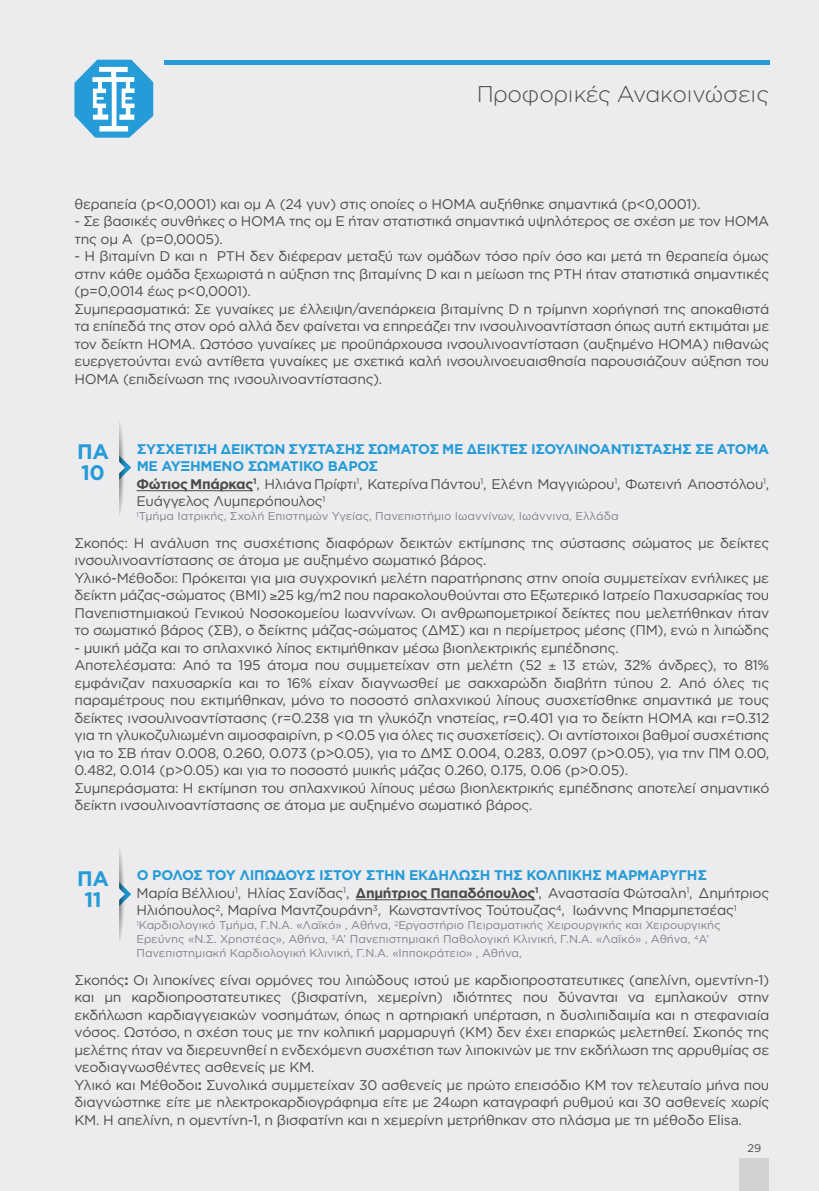
<style>
.page{position:relative;width:819px;height:1191px;background:#ececee}
.page>*{position:absolute;margin:0;border:0;box-sizing:border-box;transform-origin:0 0}
.t1{font:300 22.75px "Gotham Greek";letter-spacing:-.02em;color:#4b4c4d}
.t2{font:700 21px/21px "Gotham Greek";letter-spacing:-.02em;color:#259bd7}
.t3{font:14px/17.5px "Gotham Greek";letter-spacing:-.02em;color:#4b4c4d}
.t4{font:700 14px/17.5px "Gotham Greek";letter-spacing:-.02em;color:#259bd7}
.t5{font:11.38px/14px "Gotham Greek";color:#808285}
.t6{font:11.03px "Gotham Greek";color:#4b4c4d}
.s1{color:#4b4c4d}
.s2{font-weight:400;color:#4b4c4d}
.s3{font-weight:700;color:#259bd7}
.s4{font-weight:700}
</style>
<div class="page">
<div style="left:739px;top:1158px;width:30px;height:33px;background:#d1d2d4"></div>
<hr style="left:164px;top:60px;width:605px;height:4px;background:#259bd7">
<svg style="left:74px;top:60px;width:79px;height:78px"></svg>
<hr style="left:136px;top:490px;width:117px;height:1px;background:#4b4c4d">
<hr style="left:355px;top:899px;width:180px;height:1px;background:#4b4c4d">
<svg style="left:119px;top:421px;width:12px;height:94px"></svg>
<svg style="left:119px;top:847px;width:12px;height:94px"></svg>
<h1 class="t1" style="left:476px;top:82px;width:294px">Προφορικές Ανακοινώσεις</h1>
<p class="t3" style="left:74px;top:195px;width:627px">θεραπεία (p&lt;0,0001) και ομ Α (24 γυν) στις οποίες ο ΗΟΜΑ αυξήθηκε σημαντικά (p&lt;0,0001).</p>
<p class="t3" style="left:74px;top:212px;width:696px">- Σε βασικές συνθήκες ο ΗΟΜΑ της ομ Ε ήταν στατιστικά σημαντικά υψηλότερος σε σχέση με τον ΗΟΜΑ της ομ Α (p=0,0005).</p>
<p class="t3" style="left:74px;top:247px;width:696px">- Η βιταμίνη D και η PTH δεν διέφεραν μεταξύ των ομάδων τόσο πρίν όσο και μετά τη θεραπεία όμως στην κάθε ομάδα ξεχωριστά η αύξηση της βιταμίνης D και η μείωση της PTH ήταν στατιστικά σημαντικές (p=0,0014 έως p&lt;0,0001).<br>Συμπερασματικά: Σε γυναίκες με έλλειψη/ανεπάρκεια βιταμίνης D η τρίμηνη χορήγησή της αποκαθιστά τα επίπεδά της στον ορό αλλά δεν φαίνεται να επηρεάζει την ινσουλινοαντίσταση όπως αυτή εκτιμάται με τον δείκτη ΗΟΜΑ. Ωστόσο γυναίκες με προϋπάρχουσα ινσουλινοαντίσταση (αυξημένο ΗΟΜΑ) πιθανώς ευεργετούνται ενώ αντίθετα γυναίκες με σχετικά καλή ινσουλινοευαισθησία παρουσιάζουν αύξηση του ΗΟΜΑ (επιδείνωση της ινσουλινοαντίστασης).</p>
<h2 class="t2" style="left:77px;top:441px;width:33px">ΠΑ<br>10</h2>
<p class="t4" style="left:136px;top:440px;width:634px">ΣΥΣΧΕΤΙΣΗ ΔΕΙΚΤΩΝ ΣΥΣΤΑΣΗΣ ΣΩΜΑΤΟΣ ΜΕ ΔΕΙΚΤΕΣ ΙΣΟΥΛΙΝΟΑΝΤΙΣΤΑΣΗΣ ΣΕ ΑΤΟΜΑ ΜΕ ΑΥΞΗΜΕΝΟ ΣΩΜΑΤΙΚΟ ΒΑΡΟΣ<br><span class="s1">Φώτιος Μπάρκας</span><sup>1</sup><span class="s2">, Ηλιάνα Πρίφτι</span><sup>1</sup><span class="s2">, Κατερίνα Πάντου</span><sup>1</sup><span class="s2">, Ελένη Μαγγιώρου</span><sup>1</sup><span class="s2">, Φωτεινή Αποστόλου</span><sup>1</sup><span class="s2">, Ευάγγελος Λυμπερόπουλος</span><sup>1</sup></p>
<p class="t5" style="left:136px;top:509px;width:483px"><sup>1</sup>Τμήμα Ιατρικής, Σχολή Επιστημών Υγείας, Πανεπιστήμιο Ιωαννίνων, Ιωάννινα, Ελλάδα</p>
<p class="t3" style="left:74px;top:534px;width:696px">Σκοπός: Η ανάλυση της συσχέτισης διαφόρων δεικτών εκτίμησης της σύστασης σώματος με δείκτες ινσουλινοαντίστασης σε άτομα με αυξημένο σωματικό βάρος.<br>Υλικό-Μέθοδοι: Πρόκειται για μια συγχρονική μελέτη παρατήρησης στην οποία συμμετείχαν ενήλικες με δείκτη μάζας-σώματος (BMI) ≥25 kg/m2 που παρακολουθούνται στο Εξωτερικό Ιατρείο Παχυσαρκίας του Πανεπιστημιακού Γενικού Νοσοκομείου Ιωαννίνων. Οι ανθρωπομετρικοί δείκτες που μελετήθηκαν ήταν το σωματικό βάρος (ΣΒ), ο δείκτης μάζας-σώματος (ΔΜΣ) και η περίμετρος μέσης (ΠΜ), ενώ η λιπώδης</p>
<p class="t3" style="left:74px;top:639px;width:545px">- μυική μάζα και το σπλαχνικό λίπος εκτιμήθηκαν μέσω βιοηλεκτρικής εμπέδησης.<br>Αποτελέσματα: Από τα 195 άτομα που συμμετείχαν στη μελέτη (52</p>
<p class="t3" style="left:74px;top:656px;width:696px;text-indent:488px">13 ετών, 32% άνδρες), το 81% εμφάνιζαν παχυσαρκία και το 16% είχαν διαγνωσθεί με σακχαρώδη διαβήτη τύπου 2. Από όλες τις παραμέτρους που εκτιμήθηκαν, μόνο το ποσοστό σπλαχνικού λίπους συσχετίσθηκε σημαντικά με τους δείκτες ινσουλινοαντίστασης (r=0.238 για τη γλυκόζη νηστείας, r=0.401 για το δείκτη HOMA και r=0.312 για τη γλυκοζυλιωμένη αιμοσφαιρίνη, p &lt;0.05 για όλες τις συσχετίσεις). Οι αντίστοιχοι βαθμοί συσχέτισης για το ΣΒ ήταν 0.008, 0.260, 0.073 (p&gt;0.05), για το ΔΜΣ 0.004, 0.283, 0.097 (p&gt;0.05), για την ΠΜ 0.00, 0.482, 0.014 (p&gt;0.05) και για το ποσοστό μυικής μάζας 0.260, 0.175, 0.06 (p&gt;0.05).<br>Συμπεράσματα: Η εκτίμηση του σπλαχνικού λίπους μέσω βιοηλεκτρικής εμπέδησης αποτελεί σημαντικό δείκτη ινσουλινοαντίστασης σε άτομα με αυξημένο σωματικό βάρος.</p>
<h2 class="t2" style="left:77px;top:867px;width:33px;text-align:center">ΠΑ<br>11</h2>
<p class="t3" style="left:136px;top:866px;width:634px"><span class="s3">Ο ΡΌΛΟΣ ΤΟΥ ΛΙΠΏΔΟΥΣ ΙΣΤΟΎ ΣΤΗΝ ΕΚΔΉΛΩΣΗ ΤΗΣ ΚΟΛΠΙΚΉ Σ ΜΑΡΜΑΡΥΓΉ Σ<br></span>Μαρία Βέλλιου<sup>1</sup>, Ηλίας Σανίδας<sup>1</sup>, <span class="s4">Δημήτριος Παπαδόπουλος</span><sup>1</sup>, Αναστασία Φώτσαλη<sup>1</sup>, Δημήτριος<br>Ηλιόπουλος<sup>2</sup>, Μαρίνα Μαντζουράνη<sup>3</sup>, Κωνσταντίνος Τούτουζας<sup>4</sup>, Ιωάννης Μπαρμπετσέας<sup>1</sup></p>
<p class="t5" style="left:136px;top:918px;width:585px"><sup>1</sup>Καρδιολογικό Τμήμα, Γ.Ν.Α. «Λαϊκό» , Αθήνα, <sup>2</sup>Εργαστήριο Πειραματικής Χειρουργικής και Χειρουργικής<br>Ερεύνης «Ν.Σ. Χρηστέας», Αθήνα, <sup>3</sup>Α’ Πανεπιστημιακή Παθολογική Κλινική, Γ.Ν.Α. «Λαϊκό» , Αθήνα, <sup>4</sup>Α’<br>Πανεπιστημιακή Καρδιολογική Κλινική, Γ.Ν.Α. «Ιπποκράτειο» , Αθήνα,</p>
<p class="t3" style="left:74px;top:971px;width:696px">Σκοπός<span class="s4">:</span> Οι λιποκίνες είναι ορμόνες του λιπώδους ιστού με καρδιοπροστατευτικες (απελίνη, ομεντίνη-1) και μη καρδιοπροστατευτικες (βισφατίνη, χεμερίνη) ιδιότητες που δύνανται να εμπλακούν στην εκδήλωση καρδιαγγειακών νοσημάτων, όπως η αρτηριακή υπέρταση, η δυσλιπιδαιμία και η στεφανιαία νόσος. Ωστόσο, η σχέση τους με την κολπική μαρμαρυγή (ΚΜ) δεν έχει επαρκώς μελετηθεί. Σκοπός της μελέτης ήταν να διερευνηθεί η ενδεχόμενη συσχέτιση των λιποκινών με την εκδήλωση της αρρυθμίας σε νεοδιαγνωσθέντες ασθενείς με ΚΜ.<br>Υλικό και Μέθοδοι<span class="s4">:</span> Συνολικά συμμετείχαν 30 ασθενείς με πρώτο επεισόδιο ΚΜ τον τελευταίο μήνα που διαγνώστηκε είτε με ηλεκτροκαρδιογράφημα είτε με 24ωρη καταγραφή ρυθμού και 30 ασθενείς χωρίς ΚΜ. Η απελίνη, η ομεντίνη-1, η βισφατίνη και η χεμερίνη μετρήθηκαν στο πλάσμα με τη μέθοδο Elisa.</p>
<p class="t6" style="left:747px;top:1142px;width:15px">29</p>
</div>
